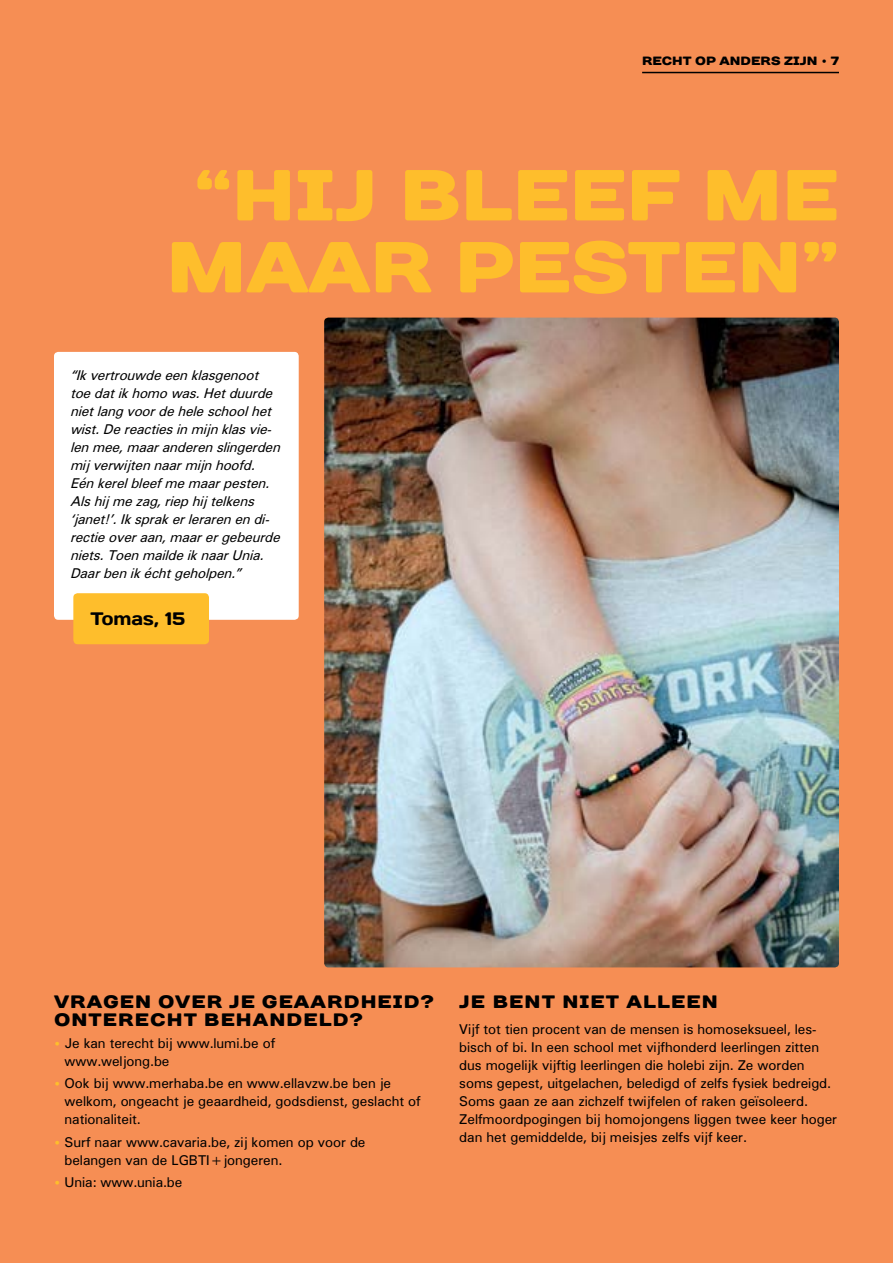
<style>
.page{position:relative;width:893px;height:1263px;background:#f68e54}
.page>*{position:absolute;margin:0;border:0;box-sizing:border-box;transform-origin:0 0}
.t1{font:900 72px/72px "Days Sans";color:#febe2c;text-align:center}
.t2{font:900 18px/18px "Days Sans";letter-spacing:.06em;color:#000}
.t3{font:18px "Days";color:#000}
.t4{font:13.5px/18px "Free Universal";color:#000}
.t5{font:italic 13.5px/18px "Free Universal";color:#000}
.t6{font:13.5px/18px "Free Universal";color:#000}
.t7{font:900 12px "Days Sans";color:#000}
.s1{font-family:"Days Sans";font-weight:900;color:#febe2c}
</style>
<div class="page">
<hr style="left:642px;top:72px;width:197px;height:1px;background:#000">
<img style="left:324px;top:318px;width:515px;height:649px">
<div style="left:54px;top:352px;width:245px;height:268px;background:#fff;border-radius:4px"></div>
<div style="left:73px;top:593px;width:136px;height:51px;background:#febe2c;border-radius:4px"></div>
<p class="t7" style="left:642px;top:54px;width:198px">RECHT OP ANDERS ZIJN • 7</p>
<h1 class="t1" style="left:166px;top:156px;width:674px">“HIJ BLEEF ME<br>MAAR PESTEN”</h1>
<p class="t5" style="left:71px;top:365px;width:211px">“Ik vertrouwde een klasgenoot toe dat ik homo was. Het duurde niet lang voor de hele school het wist. De reacties in mijn klas vie&shy;len mee, maar anderen slingerden mij verwijten naar mijn hoofd.<br>Eén kerel bleef me maar pesten.<br>Als hij me zag, riep hij telkens ‘janet!’. Ik sprak er leraren en di&shy;rectie over aan, maar er gebeurde niets. Toen mailde ik naar Unia.<br>Daar ben ik écht geholpen.”</p>
<h2 class="t3" style="left:90px;top:607px;width:97px">Tomas, 15</h2>
<h2 class="t2" style="left:54px;top:992px;width:381px">VRAGEN OVER JE GEAARDHEID?<br>ONTERECHT BEHANDELD?</h2>
<p class="t4" style="left:65px;top:1034px;width:212px;text-indent:-11px"><span class="s1">•</span> Je kan terecht bij www.lumi.be of www.weljong.be</p>
<p class="t4" style="left:65px;top:1074px;width:358px;text-indent:-11px"><span class="s1">•</span> Ook bij www.merhaba.be en www.ellavzw.be ben je welkom, ongeacht je geaardheid, godsdienst, geslacht of nationaliteit.</p>
<p class="t6" style="left:65px;top:1132px;width:302px;text-indent:-11px"><span class="s1">•</span> Surf naar www.cavaria.be, zij komen op voor de belangen van de LGBTI+jongeren.</p>
<p class="t4" style="left:54px;top:1173px;width:130px"><span class="s1">•</span> Unia: www.unia.be</p>
<h2 class="t2" style="left:459px;top:992px;width:260px">JE BENT NIET ALLEEN</h2>
<p class="t4" style="left:459px;top:1020px;width:379px">Vijf tot tien procent van de mensen is homoseksueel, les&shy;bisch of bi. In een school met vijfhonderd leerlingen zitten dus mogelijk vijftig leerlingen die holebi zijn. Ze worden soms gepest, uitgelachen, beledigd of zelfs fysiek bedreigd.<br>Soms gaan ze aan zichzelf twijfelen of raken geïsoleerd.<br>Zelfmoordpogingen bij homojongens liggen twee keer hoger dan het gemiddelde, bij meisjes zelfs vijf keer.</p>
</div>
